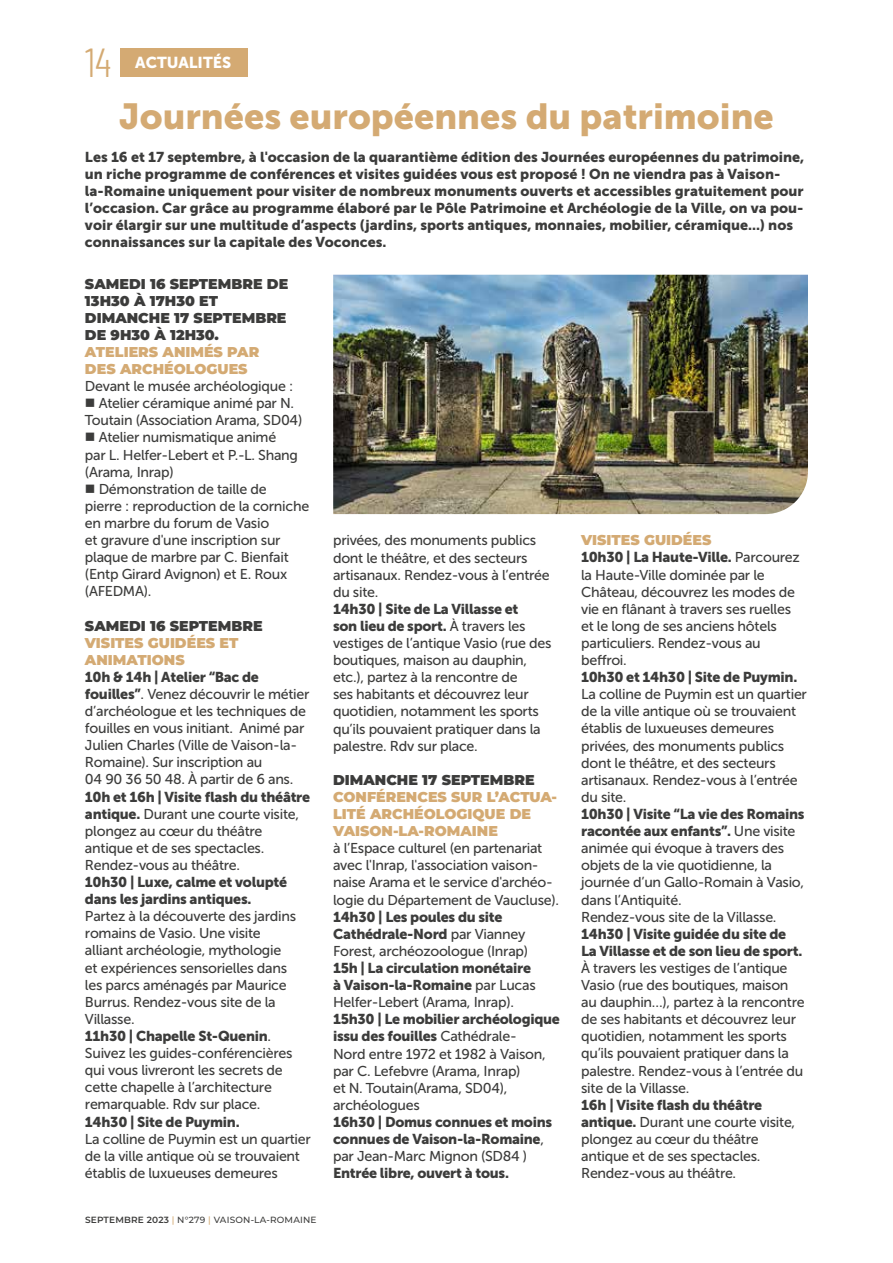
<style>
.page{position:relative;width:893px;height:1263px;background:#fff}
.page>*{position:absolute;margin:0;border:0;box-sizing:border-box;transform-origin:0 0}
.t1{font:300 40.5px "Barlow Condensed";color:#d4aa73}
.t2{font:36px "Museo Sans 900";color:#d4aa73}
.t3{font:15.75px "Museo Sans 900";color:#fff}
.t4{font:14.25px/17.1px "Museo Sans 500";letter-spacing:-.02em;color:#3c3c3b}
.t5{font:14.25px/17.1px "Museo Sans 900";letter-spacing:-.02em;color:#3c3c3b}
.t6{font:14.25px/17.1px "Museo Sans 900";color:#3c3c3b}
.t7{font:900 14.25px/17.1px "Montserrat";color:#d4aa73}
.t8{font:900 14.25px/17.1px "Montserrat";color:#3c3c3b}
.t9{font:500 9px "Montserrat";letter-spacing:.02em;color:#3c3c3b}
.s1{font-family:"Museo Sans 900"}
.s2{font-family:"Museo Sans 500"}
.s3{font-weight:600}
.s4{color:#d4aa73}
</style>
<div class="page">
<div style="left:120px;top:48px;width:127px;height:29px;background:#d4aa73"></div>
<img style="left:333px;top:275px;width:475px;height:239px">
<h1 class="t1" style="left:85px;top:33px;width:28px">14</h1>
<p class="t3" style="left:135px;top:53px;width:97px">ACTUALITÉS</p>
<h2 class="t2" style="left:119px;top:96px;width:656px">Journées européennes du patrimoine</h2>
<p class="t6" style="left:85px;top:148px;width:721px">Les 16 et 17 septembre, à l'occasion de la quarantième édition des Journées européennes du patrimoine, un riche programme de conférences et visites guidées vous est proposé ! On ne viendra pas à Vaison&shy;la-Romaine uniquement pour visiter de nombreux monuments ouverts et accessibles gratuitement pour l’occasion. Car grâce au programme élaboré par le Pôle Patrimoine et Archéologie de la Ville, on va pou&shy;voir élargir sur une multitude d’aspects (jardins, sports antiques, monnaies, mobilier, céramique...) nos connaissances sur la capitale des Voconces.</p>
<p class="t8" style="left:85px;top:274px;width:205px">SAMEDI 16 SEPTEMBRE DE<br>13H30 À 17H30 ET<br>DIMANCHE 17 SEPTEMBRE<br>DE 9H30 À 12H30.</p>
<p class="t7" style="left:85px;top:343px;width:176px">ATELIERS ANIMÉS PAR<br>DES ARCHÉOLOGUES</p>
<p class="t4" style="left:85px;top:378px;width:210px">Devant le musée archéologique :</p>
<p class="t4" style="left:85px;top:395px;width:219px">■ Atelier céramique animé par N.<br>Toutain (Association Arama, SD04)</p>
<p class="t4" style="left:85px;top:429px;width:214px">■ Atelier numismatique animé par L. Helfer-Lebert et P.-L. Shang (Arama, Inrap)</p>
<p class="t4" style="left:85px;top:480px;width:226px">■ Démonstration de taille de<br>pierre : reproduction de la corniche en marbre du forum de Vasio<br>et gravure d'une inscription sur plaque de marbre par C. Bienfait (Entp Girard Avignon) et E. Roux (AFEDMA).</p>
<p class="t8" style="left:85px;top:616px;width:179px">SAMEDI 16 SEPTEMBRE</p>
<p class="t7" style="left:85px;top:634px;width:155px">VISITES GUIDÉES ET<br>ANIMATIONS</p>
<p class="t5" style="left:85px;top:668px;width:175px">10h &amp; 14h | Atelier “Bac de</p>
<p class="t4" style="left:85px;top:685px;width:226px"><span class="s1">fouilles”</span>. Venez découvrir le métier d’archéologue et les techniques de fouilles en vous initiant. Animé par Julien Charles (Ville de Vaison-la-Romaine). Sur inscription au<br>04 90 36 50 48. À partir de 6 ans.</p>
<p class="t5" style="left:85px;top:788px;width:227px">10h et 16h | Visite flash du théâtre</p>
<p class="t4" style="left:85px;top:805px;width:216px"><span class="s1">antique.</span> Durant une courte visite, plongez au cœur du théâtre antique et de ses spectacles.<br>Rendez-vous au théâtre.</p>
<p class="t5" style="left:85px;top:873px;width:204px">10h30 | Luxe, calme et volupté dans les jardins antiques.</p>
<p class="t4" style="left:85px;top:908px;width:213px">Partez à la découverte des jardins romains de Vasio. Une visite alliant archéologie, mythologie et expériences sensorielles dans les parcs aménagés par Maurice<br>Burrus. Rendez-vous site de la<br>Villasse.</p>
<p class="t5" style="left:85px;top:1027px;width:188px">11h30 | Chapelle St-Quenin<span class="s2">.</span></p>
<p class="t4" style="left:85px;top:1045px;width:209px">Suivez les guides-conférencières qui vous livreront les secrets de cette chapelle à l’architecture remarquable. Rdv sur place.</p>
<p class="t5" style="left:85px;top:1113px;width:156px">14h30 | Site de Puymin.</p>
<p class="t4" style="left:85px;top:1130px;width:227px">La colline de Puymin est un quartier de la ville antique où se trouvaient établis de luxueuses demeures</p>
<p class="t7" style="left:581px;top:531px;width:132px">VISITES GUIDÉES</p>
<p class="t5" style="left:581px;top:549px;width:220px">10h30 | La Haute-Ville. <span class="s2">Parcourez</span></p>
<p class="t4" style="left:581px;top:566px;width:215px">la Haute-Ville dominée par le<br>Château, découvrez les modes de vie en flânant à travers ses ruelles et le long de ses anciens hôtels particuliers. Rendez-vous au beffroi.</p>
<p class="t5" style="left:581px;top:668px;width:218px">10h30 et 14h30 | Site de Puymin.</p>
<p class="t4" style="left:581px;top:686px;width:227px">La colline de Puymin est un quartier de la ville antique où se trouvaient établis de luxueuses demeures privées, des monuments publics dont le théâtre, et des secteurs artisanaux. Rendez-vous à l’entrée du site.</p>
<p class="t5" style="left:581px;top:805px;width:225px">10h30 | Visite “La vie des Romains racontée aux enfants”. <span class="s2">Une visite</span></p>
<p class="t4" style="left:581px;top:840px;width:224px">animée qui évoque à travers des objets de la vie quotidienne, la journée d’un Gallo-Romain à Vasio, dans l’Antiquité.<br>Rendez-vous site de la Villasse.</p>
<p class="t5" style="left:581px;top:925px;width:223px">14h30 | Visite guidée du site de<br>La Villasse et de son lieu de sport.</p>
<p class="t4" style="left:581px;top:959px;width:225px">À travers les vestiges de l’antique<br>Vasio (rue des boutiques, maison au dauphin…), partez à la rencontre de ses habitants et découvrez leur quotidien, notamment les sports qu’ils pouvaient pratiquer dans la palestre. Rendez-vous à l’entrée du site de la Villasse.</p>
<p class="t5" style="left:581px;top:1096px;width:183px">16h | Visite flash du théâtre</p>
<p class="t4" style="left:581px;top:1113px;width:216px"><span class="s1">antique.</span> Durant une courte visite, plongez au cœur du théâtre antique et de ses spectacles.<br>Rendez-vous au théâtre.</p>
<p class="t4" style="left:333px;top:532px;width:218px">privées, des monuments publics dont le théâtre, et des secteurs artisanaux. Rendez-vous à l’entrée du site.</p>
<p class="t5" style="left:333px;top:600px;width:194px">14h30 | Site de La Villasse et son lieu de sport. <span class="s2">À travers les</span></p>
<p class="t4" style="left:333px;top:635px;width:220px">vestiges de l’antique Vasio (rue des boutiques, maison au dauphin, etc.), partez à la rencontre de<br>ses habitants et découvrez leur quotidien, notamment les sports qu’ils pouvaient pratiquer dans la palestre. Rdv sur place.</p>
<p class="t8" style="left:333px;top:771px;width:203px">DIMANCHE 17 SEPTEMBRE</p>
<p class="t7" style="left:333px;top:788px;width:226px">CONFÉRENCES SUR L’ACTUA-<br>LITÉ ARCHÉOLOGIQUE DE<br>VAISON-LA-ROMAINE</p>
<p class="t4" style="left:333px;top:840px;width:227px">à l’Espace culturel (en partenariat avec l'Inrap, l'association vaison&shy;naise Arama et le service d'archéo&shy;logie du Département de Vaucluse).</p>
<p class="t5" style="left:333px;top:908px;width:194px">14h30 | Les poules du site<br>Cathédrale-Nord <span class="s2">par Vianney</span></p>
<p class="t4" style="left:333px;top:942px;width:197px">Forest, archéozoologue (Inrap)</p>
<p class="t5" style="left:333px;top:959px;width:204px">15h | La circulation monétaire à Vaison-la-Romaine <span class="s2">par Lucas</span></p>
<p class="t4" style="left:333px;top:994px;width:182px">Helfer-Lebert (Arama, Inrap).</p>
<p class="t5" style="left:333px;top:1011px;width:228px">15h30 | Le mobilier archéologique issu des fouilles <span class="s2">Cathédrale-</span></p>
<p class="t4" style="left:333px;top:1045px;width:214px">Nord entre 1972 et 1982 à Vaison, par C. Lefebvre (Arama, Inrap)<br>et N. Toutain(Arama, SD04), archéologues</p>
<p class="t5" style="left:333px;top:1113px;width:221px">16h30 | Domus connues et moins connues de Vaison-la-Romaine<span class="s2">,</span></p>
<p class="t4" style="left:333px;top:1148px;width:196px">par Jean-Marc Mignon (SD84 )</p>
<p class="t5" style="left:333px;top:1164px;width:177px">Entrée libre, ouvert à tous.</p>
<p class="t9" style="left:85px;top:1213px;width:233px"><span class="s3">SEPTEMBRE 2023</span> <span class="s4">|</span> N°279 <span class="s4">|</span> VAISON-LA-ROMAINE</p>
</div>
